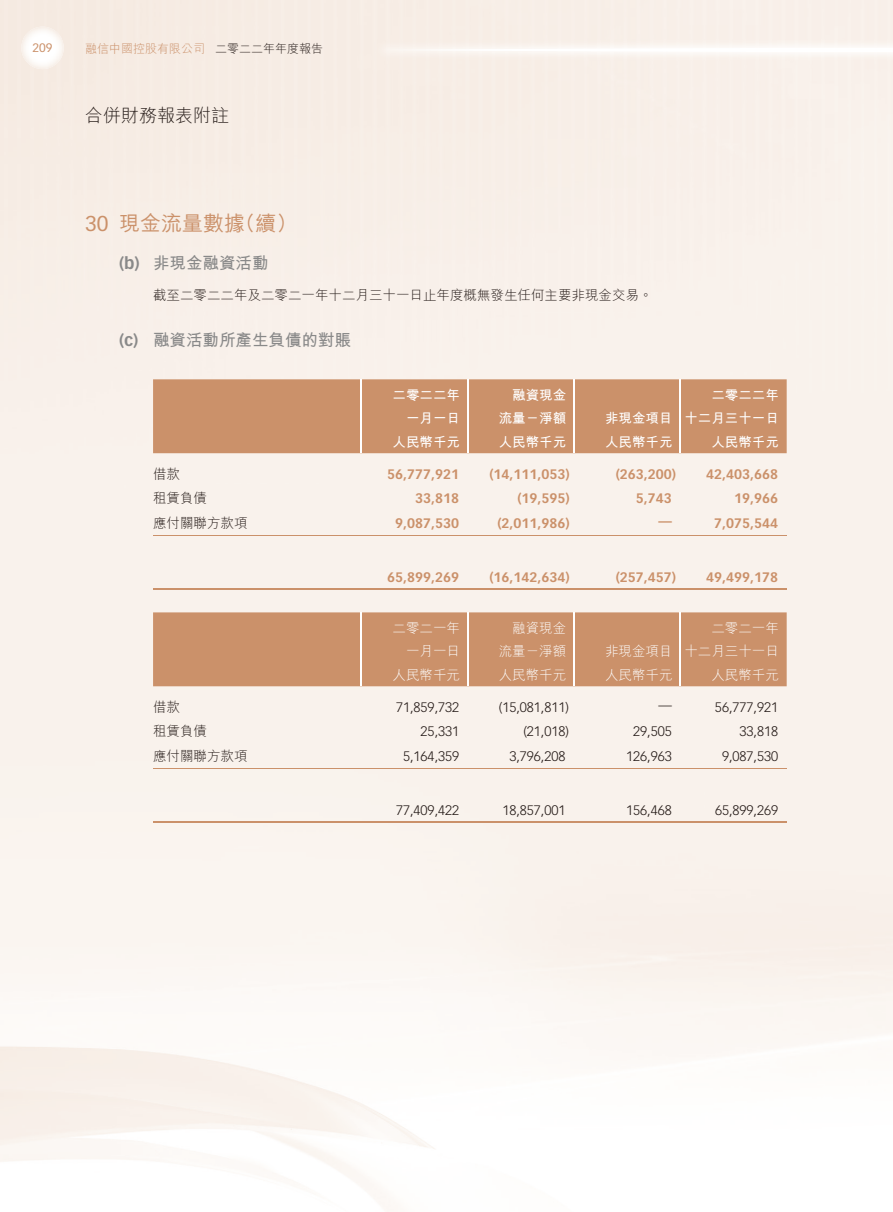
<style>
.page{position:relative;width:893px;height:1212px;background:#fff}
.page>*{position:absolute;margin:0;border:0;box-sizing:border-box;transform-origin:0 0}
.t1{font:21px "M Hei HK Medium E Ten B5 H";color:#cb916a}
.t2{font:18px "M Hei HK Light E Ten B5 H";color:#231916}
.t3{font:16.5px "M Hei HK Bold E Ten B5 H";color:#898989}
.t4{font:700 13.5px "Vectora LT Std";color:#cb916a}
.t5{font:300 13.5px "Vectora LT Std";color:#231916}
.t6{font:13.5px "M Hei HK Light E Ten B5 H";color:#231916}
.t7{font:13.5px/22.5px "M Hei HK Bold E Ten B5 H";color:#fff;text-align:right}
.t8{font:13.5px/22.5px "M Hei HK Light E Ten B5 H";color:#fff;text-align:right}
.t9{font:12px "M Hei HK Light E Ten B5 H";color:#cb916a}
.t10{font:12px "Vectora LT Std";color:#cb916a}
.s1{color:#231916}
.s2{font-family:"Vectora LT Std"}
.s3{font-family:"Vectora LT Std";font-weight:700}
</style>
<div class="page">
<svg style="left:383px;top:48px;width:510px;height:4px"></svg>
<div style="left:153px;top:379px;width:634px;height:74px;background:#cb916a"></div>
<hr style="left:361px;top:379px;width:1px;height:47px;background:#fff">
<hr style="left:467px;top:379px;width:1px;height:47px;background:#fff">
<hr style="left:573px;top:379px;width:2px;height:47px;background:#fff">
<hr style="left:680px;top:379px;width:1px;height:47px;background:#fff">
<svg style="left:361px;top:426px;width:1px;height:27px"></svg>
<svg style="left:467px;top:426px;width:1px;height:27px"></svg>
<hr style="left:573px;top:426px;width:2px;height:27px;background:#fff">
<svg style="left:680px;top:426px;width:1px;height:27px"></svg>
<hr style="left:153px;top:535px;width:634px;height:1px;background:#cb916a">
<hr style="left:153px;top:588px;width:634px;height:2px;background:#cb916a">
<div style="left:153px;top:612px;width:634px;height:74px;background:#cb916a"></div>
<svg style="left:361px;top:659px;width:1px;height:27px"></svg>
<svg style="left:467px;top:659px;width:1px;height:27px"></svg>
<hr style="left:573px;top:659px;width:2px;height:27px;background:#fff">
<svg style="left:680px;top:659px;width:1px;height:27px"></svg>
<hr style="left:467px;top:612px;width:1px;height:47px;background:#fff">
<hr style="left:573px;top:612px;width:2px;height:47px;background:#fff">
<hr style="left:680px;top:612px;width:1px;height:47px;background:#fff">
<hr style="left:361px;top:612px;width:1px;height:47px;background:#fff">
<hr style="left:153px;top:768px;width:634px;height:1px;background:#cb916a">
<hr style="left:153px;top:821px;width:634px;height:2px;background:#cb916a">
<p class="t10" style="left:33px;top:42px;width:22px">209</p>
<p class="t9" style="left:85px;top:44px;width:240px">融信中國控股有限公司 <span class="s1">二零二二年年度報告</span></p>
<h2 class="t2" style="left:85px;top:109px;width:146px">合併財務報表附註</h2>
<h1 class="t1" style="left:85px;top:216px;width:214px"><span class="s2">30</span> 現金流量數據（續）</h1>
<p class="t3" style="left:119px;top:256px;width:151px"><span class="s3">(b)</span> 非現金融資活動</p>
<p class="t6" style="left:153px;top:290px;width:501px">截至二零二二年及二零二一年十二月三十一日止年度概無發生任何主要非現金交易。</p>
<p class="t3" style="left:119px;top:334px;width:233px"><span class="s3">(c)</span> 融資活動所產生負債的對賬</p>
<p class="t7" style="left:392px;top:386px;width:69px">二零二二年一月一日</p>
<p class="t7" style="left:499px;top:386px;width:69px">融資現金流量－淨額</p>
<p class="t7" style="left:605px;top:408px;width:69px">非現金項目</p>
<p class="t7" style="left:684px;top:386px;width:96px">二零二二年<br>十二月三十一日</p>
<p class="t7" style="left:392px;top:433px;width:69px">人民幣千元</p>
<p class="t7" style="left:499px;top:433px;width:69px">人民幣千元</p>
<p class="t7" style="left:605px;top:433px;width:69px">人民幣千元</p>
<p class="t7" style="left:711px;top:433px;width:69px">人民幣千元</p>
<p class="t6" style="left:153px;top:468px;width:28px">借款</p>
<p class="t4" style="left:387px;top:467px;width:73px">56,777,921</p>
<p class="t4" style="left:489px;top:467px;width:82px">(14,111,053)</p>
<p class="t4" style="left:616px;top:467px;width:62px">(263,200)</p>
<p class="t4" style="left:706px;top:467px;width:73px">42,403,668</p>
<p class="t6" style="left:153px;top:493px;width:55px">租賃負債</p>
<p class="t4" style="left:415px;top:492px;width:45px">33,818</p>
<p class="t4" style="left:517px;top:492px;width:54px">(19,595)</p>
<p class="t4" style="left:636px;top:492px;width:37px">5,743</p>
<p class="t4" style="left:734px;top:492px;width:45px">19,966</p>
<p class="t6" style="left:153px;top:518px;width:96px">應付關聯方款項</p>
<p class="t4" style="left:395px;top:516px;width:65px">9,087,530</p>
<p class="t4" style="left:497px;top:516px;width:74px">(2,011,986)</p>
<p class="t4" style="left:658px;top:514px;width:15px">—</p>
<p class="t4" style="left:714px;top:516px;width:65px">7,075,544</p>
<p class="t4" style="left:387px;top:570px;width:73px">65,899,269</p>
<p class="t4" style="left:489px;top:570px;width:82px">(16,142,634)</p>
<p class="t4" style="left:616px;top:570px;width:62px">(257,457)</p>
<p class="t4" style="left:706px;top:570px;width:73px">49,499,178</p>
<p class="t8" style="left:392px;top:619px;width:69px">二零二一年一月一日</p>
<p class="t8" style="left:499px;top:619px;width:69px">融資現金流量－淨額</p>
<p class="t8" style="left:684px;top:619px;width:96px">二零二一年<br>十二月三十一日</p>
<p class="t8" style="left:605px;top:641px;width:69px">非現金項目</p>
<p class="t8" style="left:392px;top:666px;width:69px">人民幣千元</p>
<p class="t8" style="left:499px;top:666px;width:69px">人民幣千元</p>
<p class="t8" style="left:605px;top:666px;width:69px">人民幣千元</p>
<p class="t8" style="left:711px;top:666px;width:69px">人民幣千元</p>
<p class="t6" style="left:153px;top:701px;width:28px">借款</p>
<p class="t5" style="left:396px;top:700px;width:65px">71,859,732</p>
<p class="t5" style="left:499px;top:700px;width:72px">(15,081,811)</p>
<p class="t5" style="left:658px;top:698px;width:15px">—</p>
<p class="t5" style="left:715px;top:700px;width:65px">56,777,921</p>
<p class="t6" style="left:153px;top:726px;width:55px">租賃負債</p>
<p class="t5" style="left:421px;top:725px;width:40px">25,331</p>
<p class="t5" style="left:523px;top:725px;width:47px">(21,018)</p>
<p class="t5" style="left:633px;top:725px;width:40px">29,505</p>
<p class="t5" style="left:740px;top:725px;width:40px">33,818</p>
<p class="t6" style="left:153px;top:751px;width:96px">應付關聯方款項</p>
<p class="t5" style="left:403px;top:750px;width:58px">5,164,359</p>
<p class="t5" style="left:509px;top:750px;width:58px">3,796,208</p>
<p class="t5" style="left:626px;top:750px;width:47px">126,963</p>
<p class="t5" style="left:722px;top:750px;width:58px">9,087,530</p>
<p class="t5" style="left:396px;top:803px;width:65px">77,409,422</p>
<p class="t5" style="left:502px;top:803px;width:65px">18,857,001</p>
<p class="t5" style="left:626px;top:803px;width:47px">156,468</p>
<p class="t5" style="left:715px;top:803px;width:65px">65,899,269</p>
</div>
